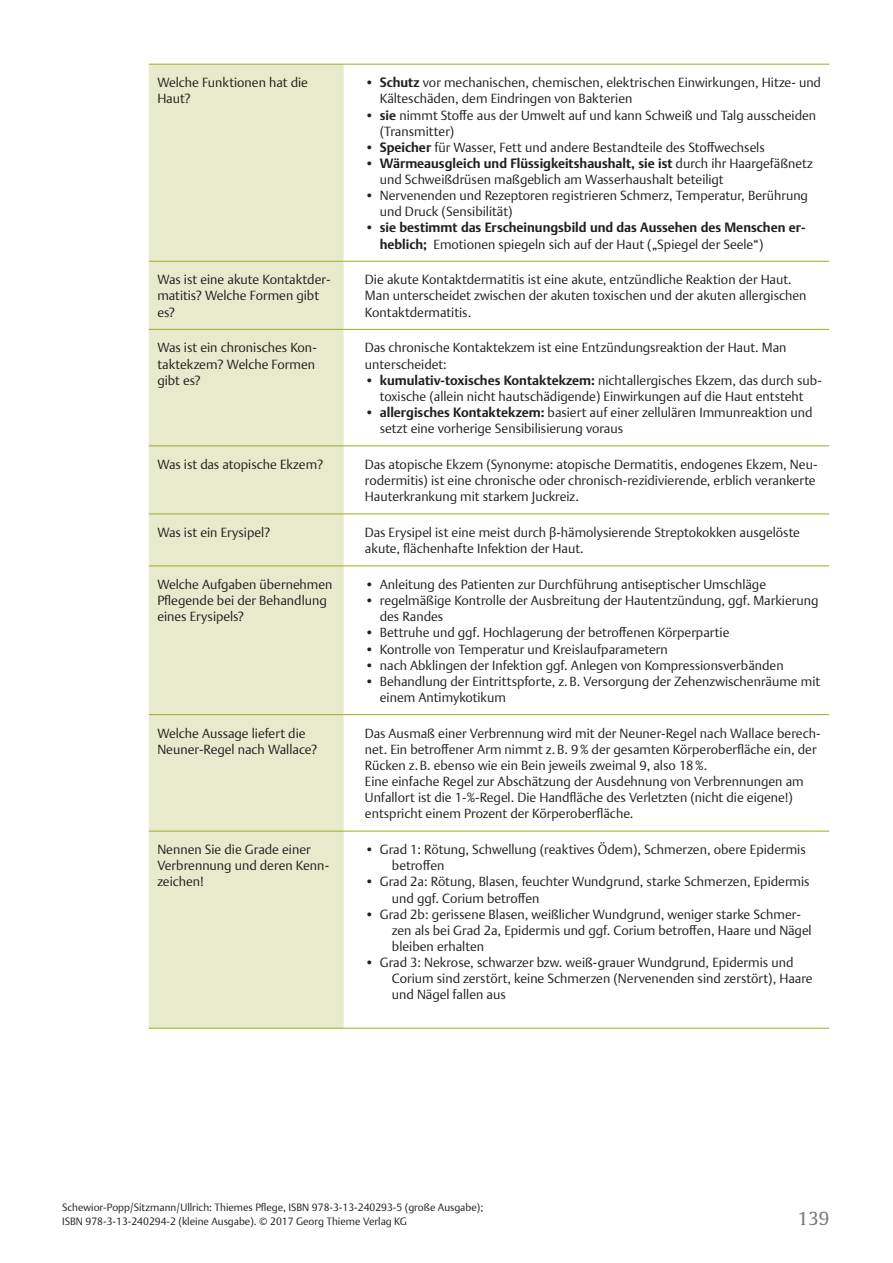
<style>
.page{position:relative;width:893px;height:1263px;background:#fff}
.page>*{position:absolute;margin:0;border:0;box-sizing:border-box;transform-origin:0 0}
.t1{font:18px "Thieme Gulliver 2011";color:#76787b}
.Tab_Körper{font:300 13.2px/16.2px "Thieme Argo 2011";color:#231f20}
.t2{font:700 13.2px/16.2px "Thieme Argo 2011";color:#231f20}
.t3{font:300 10.5px/13.5px "Thieme Argo 2011";color:#231f20}
.s1{font-weight:700}
.s2{font-weight:300}
</style>
<div class="page">
<div style="left:149px;top:65px;width:195px;height:963px;background:#e7eacc"></div>
<hr style="left:149px;top:64px;width:195px;height:1px;background:#9dad20">
<hr style="left:344px;top:64px;width:485px;height:1px;background:#9dad20">
<hr style="left:149px;top:261px;width:195px;height:1px;background:#9dad20">
<hr style="left:344px;top:261px;width:485px;height:1px;background:#9dad20">
<hr style="left:149px;top:329px;width:195px;height:1px;background:#9dad20">
<hr style="left:344px;top:329px;width:485px;height:1px;background:#9dad20">
<hr style="left:149px;top:445px;width:195px;height:1px;background:#9dad20">
<hr style="left:344px;top:445px;width:485px;height:1px;background:#9dad20">
<hr style="left:149px;top:513px;width:195px;height:1px;background:#9dad20">
<hr style="left:344px;top:513px;width:485px;height:1px;background:#9dad20">
<hr style="left:149px;top:565px;width:195px;height:1px;background:#9dad20">
<hr style="left:344px;top:565px;width:485px;height:1px;background:#9dad20">
<hr style="left:149px;top:714px;width:195px;height:1px;background:#9dad20">
<hr style="left:344px;top:714px;width:485px;height:1px;background:#9dad20">
<hr style="left:149px;top:831px;width:195px;height:1px;background:#9dad20">
<hr style="left:344px;top:831px;width:485px;height:1px;background:#9dad20">
<hr style="left:149px;top:1028px;width:195px;height:1px;background:#9dad20">
<hr style="left:344px;top:1028px;width:485px;height:1px;background:#9dad20">
<p class="Tab_Körper" style="left:157px;top:74px;width:152px">Welche Funktionen hat die<br>Haut?</p>
<p class="Tab_Körper" style="left:380px;top:74px;width:443px;text-indent:-15px">• <span class="s1">Schutz</span> vor mechanischen, chemischen, elektrischen Einwirkungen, Hitze- und<br>Kälteschäden, dem Eindringen von Bakterien</p>
<p class="Tab_Körper" style="left:380px;top:106px;width:438px;text-indent:-15px">• <span class="s1">sie</span> nimmt Stoffe aus der Umwelt auf und kann Schweiß und Talg ausscheiden (Transmitter)</p>
<p class="Tab_Körper" style="left:365px;top:139px;width:401px">• <span class="s1">Speicher</span> für Wasser, Fett und andere Bestandteile des Stoffwechsels</p>
<p class="Tab_Körper" style="left:380px;top:155px;width:435px;text-indent:-15px">• <span class="s1">Wärmeausgleich und Flüssigkeitshaushalt, sie ist</span> durch ihr Haargefäßnetz und Schweißdrüsen maßgeblich am Wasserhaushalt beteiligt</p>
<p class="Tab_Körper" style="left:380px;top:187px;width:430px;text-indent:-15px">• Nervenenden und Rezeptoren registrieren Schmerz, Temperatur, Berührung und Druck (Sensibilität)</p>
<p class="t2" style="left:380px;top:219px;width:427px;text-indent:-15px"><span class="s2">•</span> sie bestimmt das Erscheinungsbild und das Aussehen des Menschen er&shy;heblich; <span class="s2">Emotionen spiegeln sich auf der Haut („Spiegel der Seele“)</span></p>
<p class="Tab_Körper" style="left:157px;top:271px;width:175px">Was ist eine akute Kontaktder&shy;matitis? Welche Formen gibt es?</p>
<p class="Tab_Körper" style="left:365px;top:271px;width:443px">Die akute Kontaktdermatitis ist eine akute, entzündliche Reaktion der Haut.<br>Man unterscheidet zwischen der akuten toxischen und der akuten allergischen<br>Kontaktdermatitis.</p>
<p class="Tab_Körper" style="left:157px;top:339px;width:161px">Was ist ein chronisches Kon&shy;taktekzem? Welche Formen gibt es?</p>
<p class="Tab_Körper" style="left:365px;top:339px;width:423px">Das chronische Kontaktekzem ist eine Entzündungsreaktion der Haut. Man unterscheidet:</p>
<p class="Tab_Körper" style="left:365px;top:372px;width:458px;text-align:center">• <span class="s1">kumulativ-toxisches Kontaktekzem:</span> nichtallergisches Ekzem, das durch sub&shy;toxische (allein nicht hautschädigende) Einwirkungen auf die Haut entsteht</p>
<p class="Tab_Körper" style="left:380px;top:404px;width:434px;text-indent:-15px">• <span class="s1">allergisches Kontaktekzem:</span> basiert auf einer zellulären Immunreaktion und setzt eine vorherige Sensibilisierung voraus</p>
<p class="Tab_Körper" style="left:157px;top:456px;width:168px">Was ist das atopische Ekzem?</p>
<p class="Tab_Körper" style="left:365px;top:456px;width:454px">Das atopische Ekzem (Synonyme: atopische Dermatitis, endogenes Ekzem, Neu&shy;rodermitis) ist eine chronische oder chronisch-rezidivierende, erblich verankerte<br>Hauterkrankung mit starkem Juckreiz.</p>
<p class="Tab_Körper" style="left:157px;top:524px;width:114px">Was ist ein Erysipel?</p>
<p class="Tab_Körper" style="left:365px;top:524px;width:437px">Das Erysipel ist eine meist durch β-hämolysierende Streptokokken ausgelöste akute, flächenhafte Infektion der Haut.</p>
<p class="Tab_Körper" style="left:157px;top:576px;width:177px">Welche Aufgaben übernehmen<br>Pflegende bei der Behandlung eines Erysipels?</p>
<p class="Tab_Körper" style="left:365px;top:576px;width:403px">• Anleitung des Patienten zur Durchführung antiseptischer Umschläge</p>
<p class="Tab_Körper" style="left:380px;top:592px;width:440px;text-indent:-15px">• regelmäßige Kontrolle der Ausbreitung der Hautentzündung, ggf. Markierung des Randes</p>
<p class="Tab_Körper" style="left:365px;top:624px;width:366px">• Bettruhe und ggf. Hochlagerung der betroffenen Körperpartie</p>
<p class="Tab_Körper" style="left:365px;top:640px;width:304px">• Kontrolle von Temperatur und Kreislaufparametern</p>
<p class="Tab_Körper" style="left:365px;top:656px;width:420px">• nach Abklingen der Infektion ggf. Anlegen von Kompressionsverbänden</p>
<p class="Tab_Körper" style="left:380px;top:673px;width:442px;text-indent:-15px">• Behandlung der Eintrittspforte, z.B. Versorgung der Zehenzwischenräume mit einem Antimykotikum</p>
<p class="Tab_Körper" style="left:157px;top:725px;width:161px">Welche Aussage liefert die<br>Neuner-Regel nach Wallace?</p>
<p class="Tab_Körper" style="left:365px;top:725px;width:457px">Das Ausmaß einer Verbrennung wird mit der Neuner-Regel nach Wallace berech&shy;net. Ein betroffener Arm nimmt z.B. 9% der gesamten Körperoberfläche ein, der<br>Rücken z.B. ebenso wie ein Bein jeweils zweimal 9, also 18%.</p>
<p class="Tab_Körper" style="left:365px;top:773px;width:440px">Eine einfache Regel zur Abschätzung der Ausdehnung von Verbrennungen am<br>Unfallort ist die 1-%-Regel. Die Handfläche des Verletzten (nicht die eigene!) entspricht einem Prozent der Körperoberfläche.</p>
<p class="Tab_Körper" style="left:157px;top:841px;width:173px">Nennen Sie die Grade einer<br>Verbrennung und deren Kenn&shy;zeichen!</p>
<p class="Tab_Körper" style="left:392px;top:841px;width:415px;text-indent:-27px">• Grad 1: Rötung, Schwellung (reaktives Ödem), Schmerzen, obere Epidermis betroffen</p>
<p class="Tab_Körper" style="left:392px;top:873px;width:419px;text-indent:-27px">• Grad 2a: Rötung, Blasen, feuchter Wundgrund, starke Schmerzen, Epidermis und ggf. Corium betroffen</p>
<p class="Tab_Körper" style="left:392px;top:906px;width:421px;text-indent:-27px">• Grad 2b: gerissene Blasen, weißlicher Wundgrund, weniger starke Schmer&shy;zen als bei Grad 2a, Epidermis und ggf. Corium betroffen, Haare und Nägel bleiben erhalten</p>
<p class="Tab_Körper" style="left:392px;top:954px;width:422px;text-indent:-27px">• Grad 3: Nekrose, schwarzer bzw. weiß-grauer Wundgrund, Epidermis und<br>Corium sind zerstört, keine Schmerzen (Nervenenden sind zerstört), Haare und Nägel fallen aus</p>
<p class="t3" style="left:62px;top:1200px;width:423px">Schewior-Popp/Sitzmann/Ullrich: Thiemes Pflege, ISBN 978-3-13-240293-5 (große Ausgabe);<br>ISBN 978-3-13-240294-2 (kleine Ausgabe). © 2017 Georg Thieme Verlag KG</p>
<p class="t1" style="left:798px;top:1205px;width:33px">139</p>
</div>
